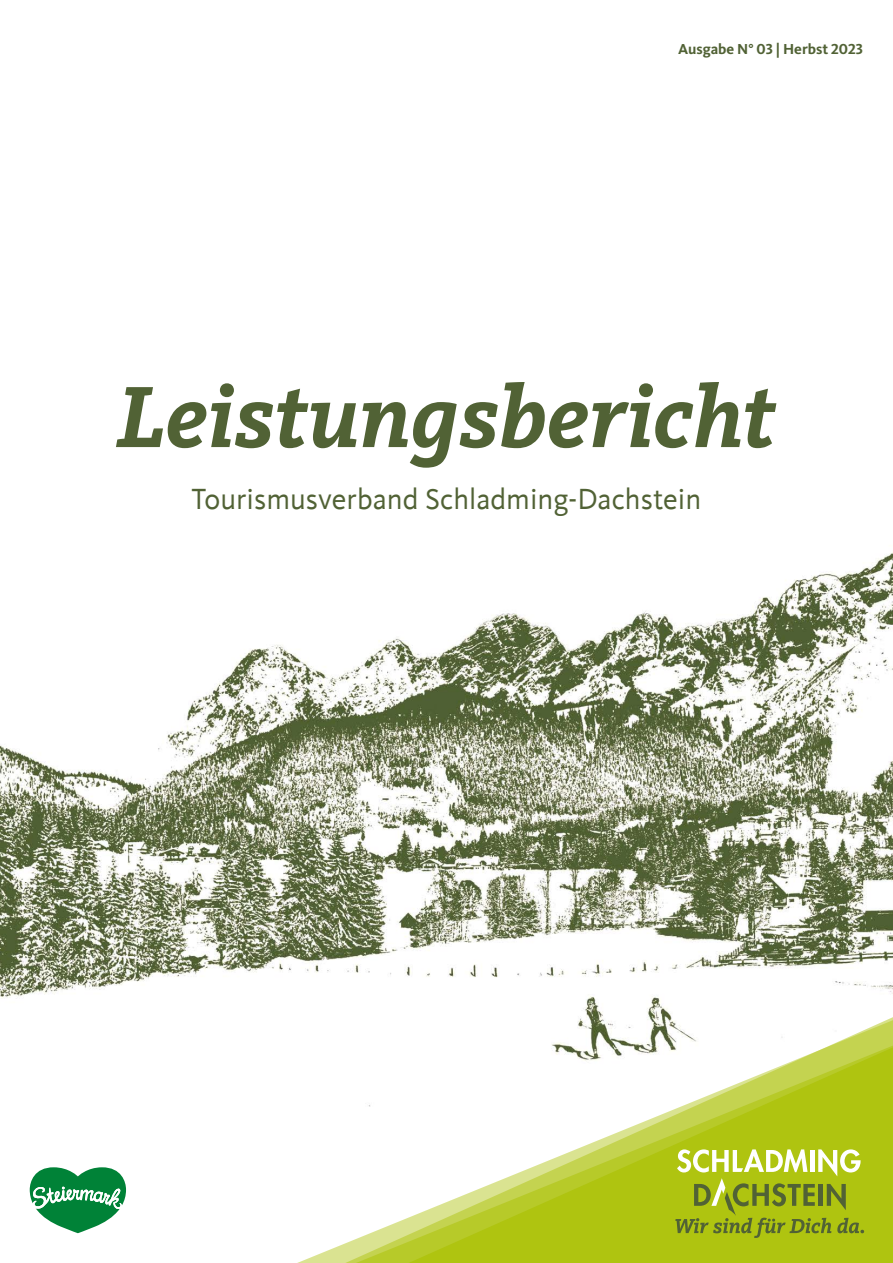
<style>
.page{position:relative;width:893px;height:1263px;background:#fff}
.page>*{position:absolute;margin:0;border:0;box-sizing:border-box;transform-origin:0 0}
.t1{font:italic 700 90px "Kievit Slab Offc";color:#516235}
.t2{font:30px "Kievit CE";color:#516235}
.t3{font:700 15px "Kievit Pro";color:#516235}
</style>
<div class="page">
<img style="left:0;top:552px;width:893px;height:641px">
<svg style="left:30px;top:1167px;width:96px;height:66px"></svg>
<svg style="left:250px;top:987px;width:643px;height:276px"></svg>
<svg style="left:409px;top:1047px;width:484px;height:216px"></svg>
<svg style="left:675px;top:1149px;width:192px;height:93px;background:#aabc31"></svg>
<p class="t3" style="left:678px;top:40px;width:186px">Ausgabe N° 03 | Herbst 2023</p>
<h1 class="t1" style="left:118px;top:363px;width:659px">Leistungsbericht</h1>
<p class="t2" style="left:192px;top:482px;width:511px">Tourismusverband Schladming-Dachstein</p>
</div>
